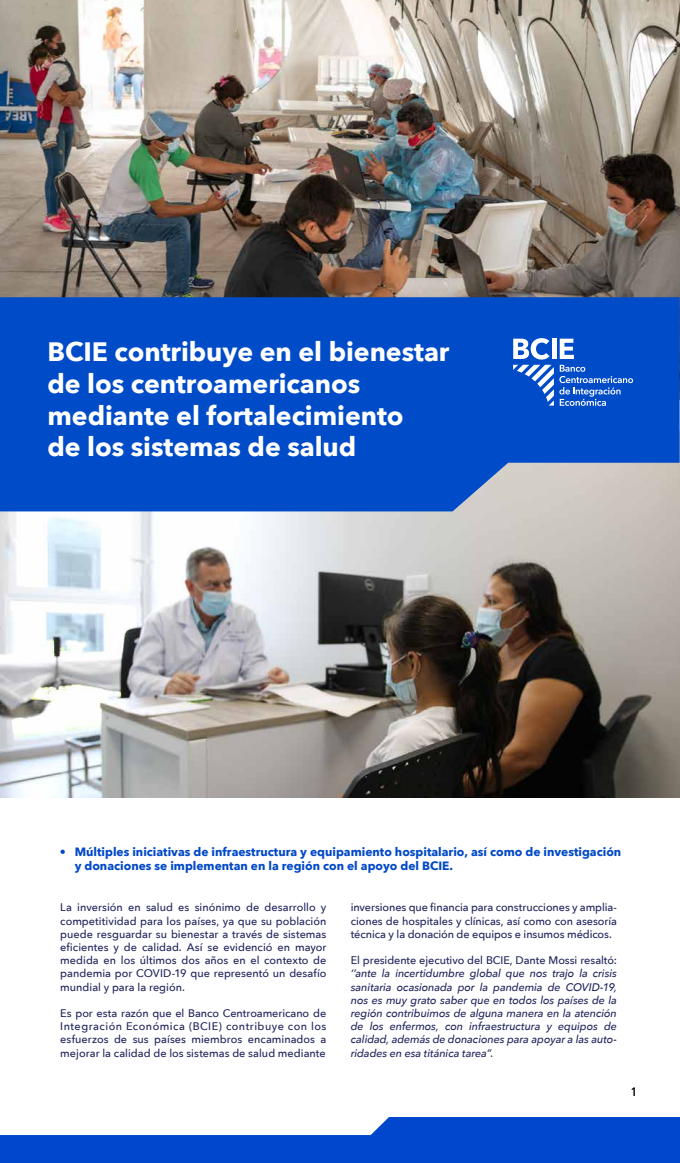
<style>
.page{position:relative;width:680px;height:1163px;background:#fff}
.page>*{position:absolute;margin:0;border:0;box-sizing:border-box;transform-origin:0 0}
.t1{font:700 26.5px/31.8px "Avenir Next";color:#fff}
.t2{font:700 12px/14.4px "Avenir Next";color:#0048c8}
.t3{font:12px "Avenir Next";color:#000}
.t4{font:500 11px/13.2px "Avenir Next";color:#20245b;text-align:justify}
.t5{font:italic 500 11px/13.2px "Avenir Next";letter-spacing:-.01em;color:#20245b;text-align:justify}
</style>
<div class="page">
<img style="left:0;top:0;width:680px;height:297px">
<img style="left:0;top:511px;width:680px;height:286px">
<svg style="left:0;top:297px;width:680px;height:214px;background:#0d53c7"></svg>
<svg style="left:513px;top:338px;width:37px;height:21px"></svg>
<div style="left:552px;top:338px;width:5px;height:21px;background:#fff"></div>
<svg style="left:560px;top:338px;width:14px;height:21px"></svg>
<svg style="left:513px;top:365px;width:120px;height:41px;background:#326ed2"></svg>
<svg style="left:0;top:1117px;width:680px;height:45px"></svg>
<h1 class="t1" style="left:47px;top:335px;width:404px">BCIE contribuye en el bienestar de los centroamericanos mediante el fortalecimiento<br>de los sistemas de salud</h1>
<p class="t2" style="left:75px;top:844px;width:548px;text-indent:-15px">• Múltiples iniciativas de infraestructura y equipamiento hospitalario, así como de investigación y donaciones se implementan en la región con el apoyo del BCIE.</p>
<p class="t4" style="left:60px;top:900px;width:268px">La inversión en salud es sinónimo de desarrollo y competitividad para los países, ya que su población puede resguardar su bienestar a través de sistemas eficientes y de calidad. Así se evidenció en mayor medida en los últimos dos años en el contexto de pandemia por COVID-19 que representó un desafío mundial y para la región.</p>
<p class="t4" style="left:60px;top:1006px;width:268px">Es por esta razón que el Banco Centroamericano de Integración Económica (BCIE) contribuye con los esfuerzos de sus países miembros encaminados a mejorar la calidad de los sistemas de salud mediante</p>
<p class="t4" style="left:351px;top:900px;width:268px">inversiones que financia para construcciones y amplia&shy;ciones de hospitales y clínicas, así como con asesoría técnica y la donación de equipos e insumos médicos.</p>
<p class="t4" style="left:351px;top:953px;width:268px">El presidente ejecutivo del BCIE, Dante Mossi resaltó:</p>
<p class="t5" style="left:351px;top:966px;width:268px">‘’ante la incertidumbre global que nos trajo la crisis sanitaria ocasionada por la pandemia de COVID-19, nos es muy grato saber que en todos los países de la región contribuimos de alguna manera en la atención de los enfermos, con infraestructura y equipos de calidad, además de donaciones para apoyar a las auto&shy;ridades en esa titánica tarea”.</p>
<p class="t3" style="left:630px;top:1081px;width:8px">1</p>
</div>
